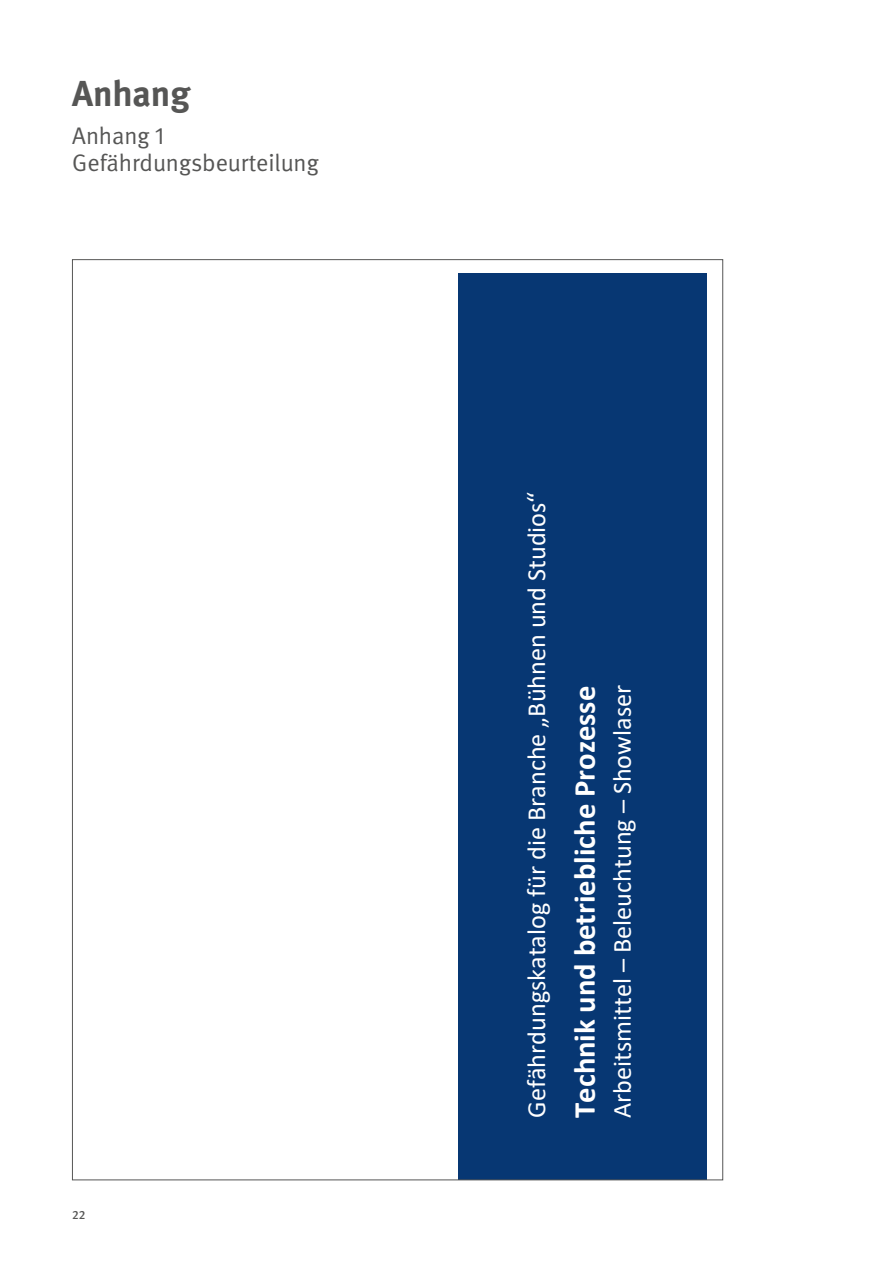
<style>
.page{position:relative;width:893px;height:1263px;background:#fff}
.page>*{position:absolute;margin:0;border:0;box-sizing:border-box;transform-origin:0 0}
.t1{font:700 36px "DGUV Meta";color:#565655}
.t2{font:700 30.75px "Calibri";color:#fff}
.t3{font:26.25px "Calibri";color:#fff}
.t4{font:24px/27px "DGUV Meta";color:#565655}
.t5{font:500 12px "DGUV Meta";color:#565655}
</style>
<div class="page">
<div style="left:458px;top:273px;width:249px;height:907px;background:#073773"></div>
<h1 class="t1" style="left:72px;top:72px;width:120px">Anhang</h1>
<p class="t4" style="left:72px;top:123px;width:248px">Anhang 1<br>Gefährdungsbeurteilung</p>
<p class="t5" style="left:72px;top:1208px;width:15px">22</p>
<p class="t3" style="left:518px;top:1118px;width:628px;rotate:-90deg">Gefährdungskatalog für die Branche „Bühnen und Studios“</p>
<p class="t2" style="left:563px;top:1118px;width:433px;rotate:-90deg">Technik und betriebliche Prozesse</p>
<p class="t3" style="left:604px;top:1118px;width:434px;rotate:-90deg">Arbeitsmittel – Beleuchtung – Showlaser</p>
</div>
